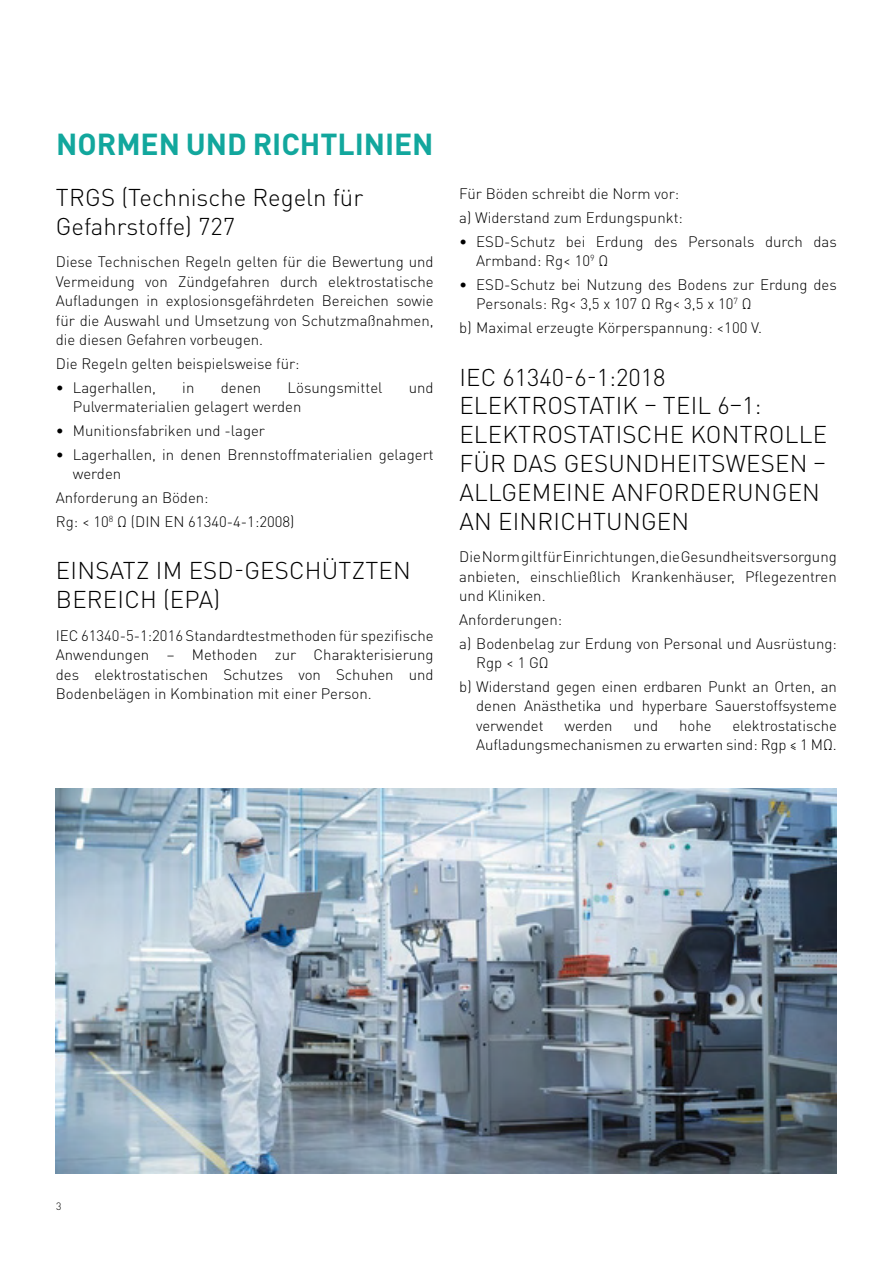
<style>
.page{position:relative;width:893px;height:1263px;background:#fff}
.page>*{position:absolute;margin:0;border:0;box-sizing:border-box;transform-origin:0 0}
.t1{font:700 30px "DIN Pro";color:#12a79d}
.t2{font:300 24px/28.8px "DIN Pro";letter-spacing:.01em;color:#000}
.bulleti{font:300 15px/19.5px "DIN Pro";color:#000;text-align:justify}
.t3{font:300 10.5px "DIN Pro";color:#000}
</style>
<div class="page">
<img style="left:56px;top:789px;width:781px;height:385px">
<p class="t1" style="left:56px;top:124px;width:379px">NORMEN UND RICHTLINIEN</p>
<p class="t2" style="left:56px;top:182px;width:309px">TRGS (Technische Regeln für<br>Gefahrstoffe) 727</p>
<p class="bulleti" style="left:56px;top:251px;width:379px">Diese Technischen Regeln gelten für die Bewertung und Vermeidung von Zündgefahren durch elektrostatische Aufladungen in explosionsgefährdeten Bereichen sowie für die Auswahl und Umsetzung von Schutzmaßnahmen, die diesen Gefahren vorbeugen.</p>
<p class="bulleti" style="left:56px;top:353px;width:245px">Die Regeln gelten beispielsweise für:</p>
<p class="bulleti" style="left:56px;top:377px;width:102px">• Lagerhallen,</p>
<p class="bulleti" style="left:182px;top:377px;width:14px">in</p>
<p class="bulleti" style="left:221px;top:377px;width:42px">denen</p>
<p class="bulleti" style="left:288px;top:377px;width:96px">Lösungsmittel</p>
<p class="bulleti" style="left:409px;top:377px;width:26px">und</p>
<p class="bulleti" style="left:73px;top:396px;width:230px">Pulvermaterialien gelagert werden</p>
<p class="bulleti" style="left:56px;top:420px;width:211px">• Munitionsfabriken und -lager</p>
<p class="bulleti" style="left:73px;top:444px;width:362px;text-indent:-17px">• Lagerhallen, in denen Brennstoffmaterialien gelagert werden</p>
<p class="bulleti" style="left:56px;top:487px;width:154px">Anforderung an Böden:</p>
<p class="bulleti" style="left:56px;top:511px;width:240px">Rg: &lt; 10<sup>8</sup> Ω (DIN EN 61340-4-1:2008)</p>
<p class="t2" style="left:56px;top:555px;width:356px">EINSATZ IM ESD-GESCHÜTZTEN<br>BEREICH (EPA)</p>
<p class="bulleti" style="left:56px;top:625px;width:379px">IEC 61340-5-1:2016 Standardtestmethoden für spezifische Anwendungen – Methoden zur Charakterisierung des elektrostatischen Schutzes von Schuhen und Bodenbelägen in Kombination mit einer Person.</p>
<p class="bulleti" style="left:459px;top:183px;width:222px">Für Böden schreibt die Norm vor:</p>
<p class="bulleti" style="left:459px;top:207px;width:225px">a) Widerstand zum Erdungspunkt:</p>
<p class="bulleti" style="left:476px;top:231px;width:362px;text-indent:-17px">• ESD-Schutz bei Erdung des Personals durch das<br>Armband: Rg&lt; 10<sup>9</sup> Ω</p>
<p class="bulleti" style="left:476px;top:274px;width:362px;text-indent:-17px">• ESD-Schutz bei Nutzung des Bodens zur Erdung des<br>Personals: Rg&lt; 3,5 x 107 Ω Rg&lt; 3,5 x 10<sup>7</sup> Ω</p>
<p class="bulleti" style="left:459px;top:317px;width:304px">b) Maximal erzeugte Körperspannung: &lt;100 V.</p>
<p class="t2" style="left:459px;top:361px;width:369px">IEC 61340-6-1:2018<br>ELEKTROSTATIK – TEIL 6–1:<br>ELEKTROSTATISCHE KONTROLLE<br>FÜR DAS GESUNDHEITSWESEN –<br>ALLGEMEINE ANFORDERUNGEN<br>AN EINRICHTUNGEN</p>
<p class="bulleti" style="left:459px;top:546px;width:379px">Die Norm gilt für Einrichtungen, die Gesundheitsversorgung anbieten, einschließlich Krankenhäuser, Pflegezentren und Kliniken.</p>
<p class="bulleti" style="left:459px;top:609px;width:104px">Anforderungen:</p>
<p class="bulleti" style="left:476px;top:633px;width:362px;text-indent:-17px">a) Bodenbelag zur Erdung von Personal und Ausrüstung:<br>Rgp &lt; 1 GΩ</p>
<p class="bulleti" style="left:476px;top:676px;width:362px;text-indent:-17px">b) Widerstand gegen einen erdbaren Punkt an Orten, an denen Anästhetika und hyperbare Sauerstoffsysteme verwendet</p>
<p class="bulleti" style="left:476px;top:715px;width:362px;text-align:right">elektrostatische<br>Aufladungsmechanismen zu erwarten sind: Rgp ≤ 1 MΩ.</p>
<p class="bulleti" style="left:564px;top:715px;width:50px">werden</p>
<p class="bulleti" style="left:633px;top:715px;width:26px">und</p>
<p class="bulleti" style="left:679px;top:715px;width:34px">hohe</p>
<p class="t3" style="left:56px;top:1199px;width:7px">3</p>
</div>
